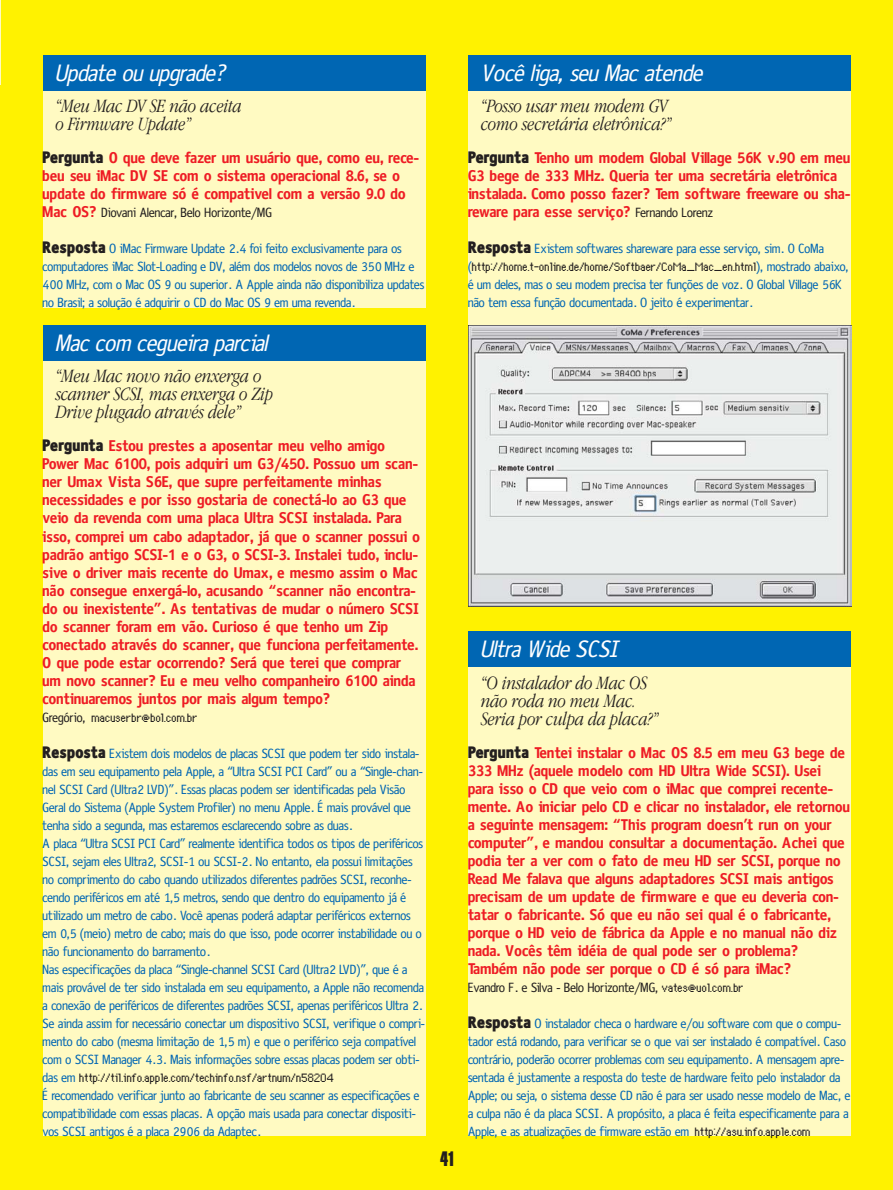
<style>
.page{position:relative;width:893px;height:1190px;background:#fff}
.page>*{position:absolute;margin:0;border:0;box-sizing:border-box;transform-origin:0 0}
.t1{font:italic 24px "Obscena";color:#fff}
.t2{font:italic 300 19.5px/18px "Macmania Garamond";letter-spacing:-.01em;color:#231f1f}
.t3{font:700 18px "Compacta BT";color:#231f1f}
.t4{font:700 15.75px/18px "Obscena";color:#ee1c24}
.t5{font:13.5px/18px "Obscena";color:#0066b3}
.t6{font:13.5px "Genoveva";color:#231f1f}
.t7{font:13.5px "Obscena";color:#231f1f}
.s1{font-family:"Oficina";font-weight:800;color:#231f1f}
.s2{font-weight:700;font-size:15.75px;color:#ee1c24}
.s3{font-family:"Oficina";font-weight:800;font-size:15.75px;color:#231f1f}
.s4{font-family:"Obscena"}
.s5{font-family:"Obscena";color:#0066b3}
.s6{font-weight:400;font-size:13.5px;color:#231f1f}
.s7{font-family:"Genoveva"}
.s8{font-family:"Genoveva";color:#231f1f}
</style>
<div class="page">
<div style="left:0;top:0;width:892px;height:1190px;background:#fff200"></div>
<div style="left:468px;top:631px;width:383px;height:36px;background:#0066b3"></div>
<div style="left:43px;top:55px;width:383px;height:36px;background:#0066b3"></div>
<div style="left:43px;top:325px;width:383px;height:36px;background:#0066b3"></div>
<div style="left:468px;top:55px;width:383px;height:36px;background:#0066b3"></div>
<div style="left:468px;top:91px;width:383px;height:270px;background:#fffac2"></div>
<div style="left:468px;top:667px;width:383px;height:468px;background:#fffac2"></div>
<div style="left:43px;top:91px;width:383px;height:216px;background:#fffac2"></div>
<div style="left:43px;top:361px;width:383px;height:774px;background:#fffac2"></div>
<img style="left:468px;top:325px;width:383px;height:281px">
<hr style="left:0;top:0;width:1px;height:85px;background:#fffac2">
<h1 class="t1" style="left:56px;top:64px;width:175px">Update ou upg rade?</h1>
<h2 class="t2" style="left:56px;top:99px;width:188px">“Meu Mac DV SE não aceita o Firmware Update”</h2>
<p class="t4" style="left:43px;top:151px;width:378px"><span class="s1">Pergunta</span> O que deve fazer um usuário que, como eu, rece&shy;beu seu iMac DV SE com o sistema operacional 8.6, se o update do firmware só é compativel com a versão 9.0 do</p>
<p class="t7" style="left:43px;top:208px;width:231px"><span class="s2">Mac OS?</span> Diovani Alencar, Belo Horizonte/MG</p>
<p class="t5" style="left:43px;top:241px;width:383px"><span class="s3">Resposta</span> O iMac Firmware Update 2.4 foi feito exclusivamente para os computadores iMac Slot-Loading e DV, além dos modelos novos de 350 MHz e 400 MHz, com o Mac OS 9 ou superior. A Apple ainda não disponibiliza updates no Brasil; a solução é adquirir o CD do Mac OS 9 em uma revenda.</p>
<h1 class="t1" style="left:56px;top:334px;width:218px">Mac com cegueira parcial</h1>
<h2 class="t2" style="left:56px;top:369px;width:219px">“Meu Mac novo não enxerga o scanner SCSI, mas enxerga o Zip<br>Drive plugado através dele”</h2>
<p class="t4" style="left:43px;top:439px;width:379px"><span class="s1">Pergunta</span> Estou prestes a aposentar meu velho amigo Power Mac 6100, pois adquiri um G3/450. Possuo um scan&shy;ner Umax Vista S6E, que supre perfeitamente minhas necessidades e por isso gostaria de conectá-lo ao G3 que veio da revenda com uma placa Ultra SCSI instalada. Para isso, comprei um cabo adaptador, já que o scanner possui o padrão antigo SCSI-1 e o G3, o SCSI-3. Instalei tudo, inclu&shy;sive o driver mais recente do Umax, e mesmo assim o Mac não consegue enxergá-lo, acusando “scanner não encontra&shy;do ou inexistente”. As tentativas de mudar o número SCSI do scanner foram em vão. Curioso é que tenho um Zip conectado através do scanner, que funciona perfeitamente.<br>O que pode estar ocorrendo? Será que terei que comprar um novo scanner? Eu e meu velho companheiro 6100 ainda continuaremos juntos por mais algum tempo?</p>
<p class="t6" style="left:43px;top:709px;width:157px"><span class="s4">Gregório,</span> macuserbr@bol.com.br</p>
<p class="t5" style="left:43px;top:745px;width:384px"><span class="s3">Resposta</span> Existem dois modelos de placas SCSI que podem ter sido instala&shy;das em seu equipamento pela Apple, a “Ultra SCSI PCI Card” ou a “Single-chan&shy;nel SCSI Card (Ultra2 LVD)”. Essas placas podem ser identificadas pela Visão Geral do Sistema (Apple System Profiler) no menu Apple. É mais provável que tenha sido a segunda, mas estaremos esclarecendo sobre as duas.<br>A placa “Ultra SCSI PCI Card” realmente identifica todos os tipos de periféricos SCSI, sejam eles Ultra2, SCSI-1 ou SCSI-2. No entanto, ela possui limitações no comprimento do cabo quando utilizados diferentes padrões SCSI, reconhe&shy;cendo periféricos em até 1,5 metros, sendo que dentro do equipamento já é utilizado um metro de cabo. Você apenas poderá adaptar periféricos externos em 0,5 (meio) metro de cabo; mais do que isso, pode ocorrer instabilidade ou o não funcionamento do barramento.<br>Nas especificações da placa “Single-channel SCSI Card (Ultra2 LVD)”, que é a mais provável de ter sido instalada em seu equipamento, a Apple não recomenda a conexão de periféricos de diferentes padrões SCSI, apenas periféricos Ultra 2.<br>Se ainda assim for necessário conectar um dispositivo SCSI, verifique o compri&shy;mento do cabo (mesma limitação de 1,5 m) e que o periférico seja compatível com o SCSI Manager 4.3. Mais informações sobre essas placas podem ser obti-</p>
<p class="t6" style="left:43px;top:1069px;width:293px"><span class="s5">das em</span> http://til.info.apple.com/techinfo.nsf/artnum/n58204</p>
<p class="t5" style="left:43px;top:1087px;width:378px">É recomendado verificar junto ao fabricante de seu scanner as especificações e compatibilidade com essas placas. A opção mais usada para conectar dispositi&shy;vos SCSI antigos é a placa 2906 da Adaptec.</p>
<h1 class="t1" style="left:481px;top:64px;width:228px">Você liga, seu Mac atende</h1>
<h2 class="t2" style="left:481px;top:99px;width:192px">“Posso usar meu modem GV como secretária eletrônica?”</h2>
<p class="t4" style="left:468px;top:151px;width:384px"><span class="s1">Pergunta</span> Tenho um modem Global Village 56K v.90 em meu G3 bege de 333 MHz. Queria ter uma secretária eletrônica instalada. Como posso fazer? Tem software freeware ou sha&shy;reware para esse serviço? <span class="s6">Fernando Lorenz</span></p>
<p class="t5" style="left:468px;top:241px;width:357px"><span class="s3">Resposta</span> Existem softwares shareware para esse serviço, sim. O CoMa</p>
<p class="t6" style="left:468px;top:259px;width:382px"><span class="s5">(</span>http://home.t-online.de/home/Softbaer/CoMa_Mac_en.html<span class="s5">), mostrado abaixo,</span></p>
<p class="t5" style="left:468px;top:277px;width:375px">é um deles, mas o seu modem precisa ter funções de voz. O Global Village 56K não tem essa função documentada. O jeito é experimentar.</p>
<h3 class="t3" style="left:440px;top:1150px;width:15px">41</h3>
<h1 class="t1" style="left:481px;top:640px;width:143px">Ultra Wide SCSI</h1>
<h2 class="t2" style="left:481px;top:675px;width:179px">“O instalador do Mac OS não roda no meu Mac.<br>Seria por culpa da placa?”</h2>
<p class="t4" style="left:468px;top:745px;width:384px"><span class="s1">Pergunta</span> Tentei instalar o Mac OS 8.5 em meu G3 bege de 333 MHz (aquele modelo com HD Ultra Wide SCSI). Usei para isso o CD que veio com o iMac que comprei recente&shy;mente. Ao iniciar pelo CD e clicar no instalador, ele retornou a seguinte mensagem: “This program doesn’t run on your computer”, e mandou consultar a documentação. Achei que podia ter a ver com o fato de meu HD ser SCSI, porque no Read Me falava que alguns adaptadores SCSI mais antigos precisam de um update de firmware e que eu deveria con&shy;tatar o fabricante. Só que eu não sei qual é o fabricante, porque o HD veio de fábrica da Apple e no manual não diz nada. Vocês têm idéia de qual pode ser o problema?<br>Também não pode ser porque o CD é só para iMac?</p>
<p class="t7" style="left:468px;top:982px;width:277px">Evandro F. e Silva - Belo Horizonte/MG, <span class="s7">vates@uol.com.br</span></p>
<p class="t5" style="left:468px;top:1015px;width:384px"><span class="s3">Resposta</span> O instalador checa o hardware e/ou software com que o compu&shy;tador está rodando, para verificar se o que vai ser instalado é compatível. Caso contrário, poderão ocorrer problemas com seu equipamento. A mensagem apre&shy;sentada é justamente a resposta do teste de hardware feito pelo instalador da Apple; ou seja, o sistema desse CD não é para ser usado nesse modelo de Mac, e a culpa não é da placa SCSI. A propósito, a placa é feita especificamente para a Apple, e as atualizações de firmware estão em <span class="s8">http://asu.info.apple.com</span></p>
</div>
